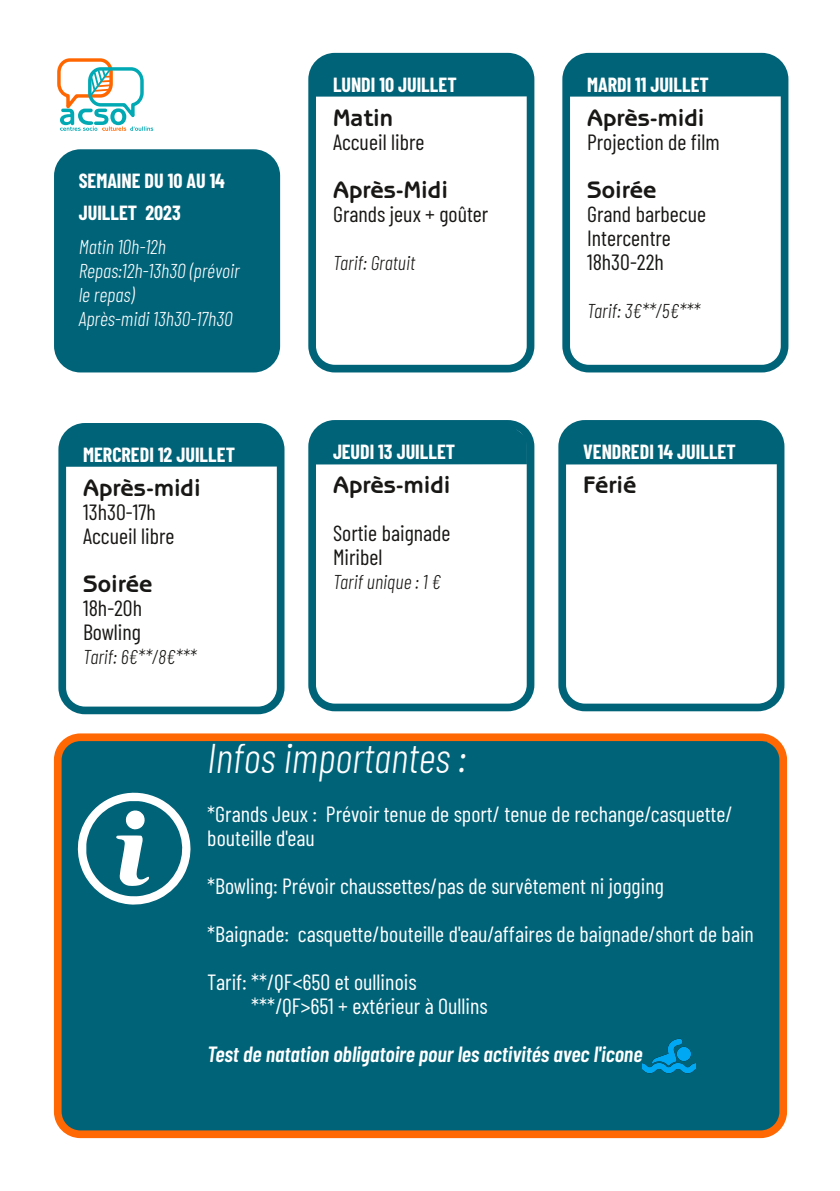
<style>
.page{position:relative;width:840px;height:1191px;background:#fff}
.page>*{position:absolute;margin:0;border:0;box-sizing:border-box;transform-origin:0 0}
.t1{font:italic 300 42px "Barlow Condensed";color:#fff}
.t2{font:700 24px "Benguiat Gothic Std";color:#181715}
.t3{font:22px/48px "Barlow Condensed";color:#fff}
.t4{font:22px/24px "Barlow Condensed";color:#181715}
.t5{font:italic 600 22px "Barlow Condensed";color:#fff}
.t6{font:700 20px/32px "Barlow Condensed";color:#fff}
.t7{font:italic 300 20px/24px "Barlow Condensed";color:#fff}
.t8{font:italic 300 20px "Barlow Condensed";color:#181715}
</style>
<div class="page">
<div style="left:317px;top:429px;width:208px;height:35px;background:#006378"></div>
<div style="left:567px;top:429px;width:208px;height:35px;background:#006378"></div>
<div style="left:67px;top:432px;width:208px;height:35px;background:#006378"></div>
<div style="left:571px;top:62px;width:208px;height:35px;background:#006378"></div>
<div style="left:317px;top:62px;width:208px;height:35px;background:#006378"></div>
<div style="left:58px;top:737px;width:724px;height:397px;background:#006378;border-radius:23px"></div>
<div style="left:54px;top:733px;width:732px;height:405px;border:8px solid #ff6803;border-radius:23px"></div>
<svg style="left:57px;top:58px;width:96px;height:73px"></svg>
<div style="left:308px;top:53px;width:226px;height:319px;border:8px solid #006378;border-radius:23px"></div>
<div style="left:562px;top:53px;width:226px;height:319px;border:8px solid #006378;border-radius:23px"></div>
<div style="left:58px;top:423px;width:226px;height:291px;border:8px solid #006378;border-radius:23px"></div>
<div style="left:308px;top:420px;width:226px;height:291px;border:8px solid #006378;border-radius:23px"></div>
<div style="left:558px;top:420px;width:226px;height:291px;border:8px solid #006378;border-radius:23px"></div>
<svg style="left:77px;top:792px;width:114px;height:113px"></svg>
<div style="left:58px;top:153px;width:218px;height:216px;background:#006378;border-radius:23px"></div>
<div style="left:54px;top:149px;width:226px;height:223px;border:8px solid #006378;border-radius:23px"></div>
<img style="left:642px;top:1038px;width:52px;height:36px">
<p class="t6" style="left:79px;top:164px;width:148px">SEMAINE DU 10 AU 14<br>JUILLET 2023</p>
<p class="t7" style="left:79px;top:234px;width:162px">Matin 10h-12h<br>Repas:12h-13h30 (prévoir le repas)<br>Après-midi 13h30-17h30</p>
<p class="t6" style="left:83px;top:438px;width:153px">MERCREDI 12 JUILLET</p>
<p class="t2" style="left:83px;top:479px;width:119px">Après-midi</p>
<p class="t4" style="left:83px;top:499px;width:93px">13h30-17h<br>Accueil libre</p>
<p class="t2" style="left:83px;top:575px;width:71px">Soirée</p>
<p class="t4" style="left:83px;top:595px;width:60px">18h-20h<br>Bowling</p>
<p class="t8" style="left:83px;top:644px;width:115px">Tarif: 6€**/8€***</p>
<p class="t6" style="left:333px;top:68px;width:125px">LUNDI 10 JUILLET</p>
<p class="t2" style="left:333px;top:109px;width:62px">Matin</p>
<p class="t4" style="left:333px;top:129px;width:93px">Accueil libre</p>
<p class="t2" style="left:333px;top:181px;width:116px">Après-Midi</p>
<p class="t4" style="left:333px;top:201px;width:157px">Grands jeux + goûter</p>
<p class="t8" style="left:333px;top:250px;width:84px">Tarif: Gratuit</p>
<p class="t6" style="left:333px;top:435px;width:124px">JEUDI 13 JUILLET</p>
<p class="t2" style="left:333px;top:476px;width:119px">Après-midi</p>
<p class="t4" style="left:333px;top:520px;width:119px">Sortie baignade<br>Miribel</p>
<p class="t8" style="left:333px;top:569px;width:109px">Tarif unique : 1 €</p>
<p class="t6" style="left:586px;top:68px;width:123px">MARDI 11 JUILLET</p>
<p class="t2" style="left:586px;top:109px;width:119px">Après-midi</p>
<p class="t4" style="left:586px;top:129px;width:134px">Projection de film</p>
<p class="t2" style="left:586px;top:181px;width:71px">Soirée</p>
<p class="t4" style="left:586px;top:201px;width:120px">Grand barbecue<br>Intercentre<br>18h30-22h</p>
<p class="t8" style="left:586px;top:298px;width:114px">Tarif: 3€**/5€***</p>
<p class="t6" style="left:582px;top:435px;width:154px">VENDREDI 14 JUILLET</p>
<p class="t2" style="left:582px;top:476px;width:55px">Férié</p>
<h1 class="t1" style="left:207px;top:731px;width:260px">Infos importantes :</h1>
<p class="t3" style="left:207px;top:800px;width:526px;line-height:24px">*Grands Jeux : Prévoir tenue de sport/ tenue de rechange/casquette/ bouteille d'eau</p>
<p class="t3" style="left:207px;top:860px;width:548px">*Bowling: Prévoir chaussettes/pas de survêtement ni jogging<br>*Baignade: casquette/bouteille d'eau/affaires de baignade/short de bain<br>Tarif: **/QF&lt;650 et oullinois</p>
<p class="t3" style="left:251px;top:980px;width:238px">***/QF&gt;651 + extérieur à Oullins</p>
<p class="t5" style="left:207px;top:1039px;width:436px">Test de natation obligatoire pour les activités avec l'icone</p>
</div>
